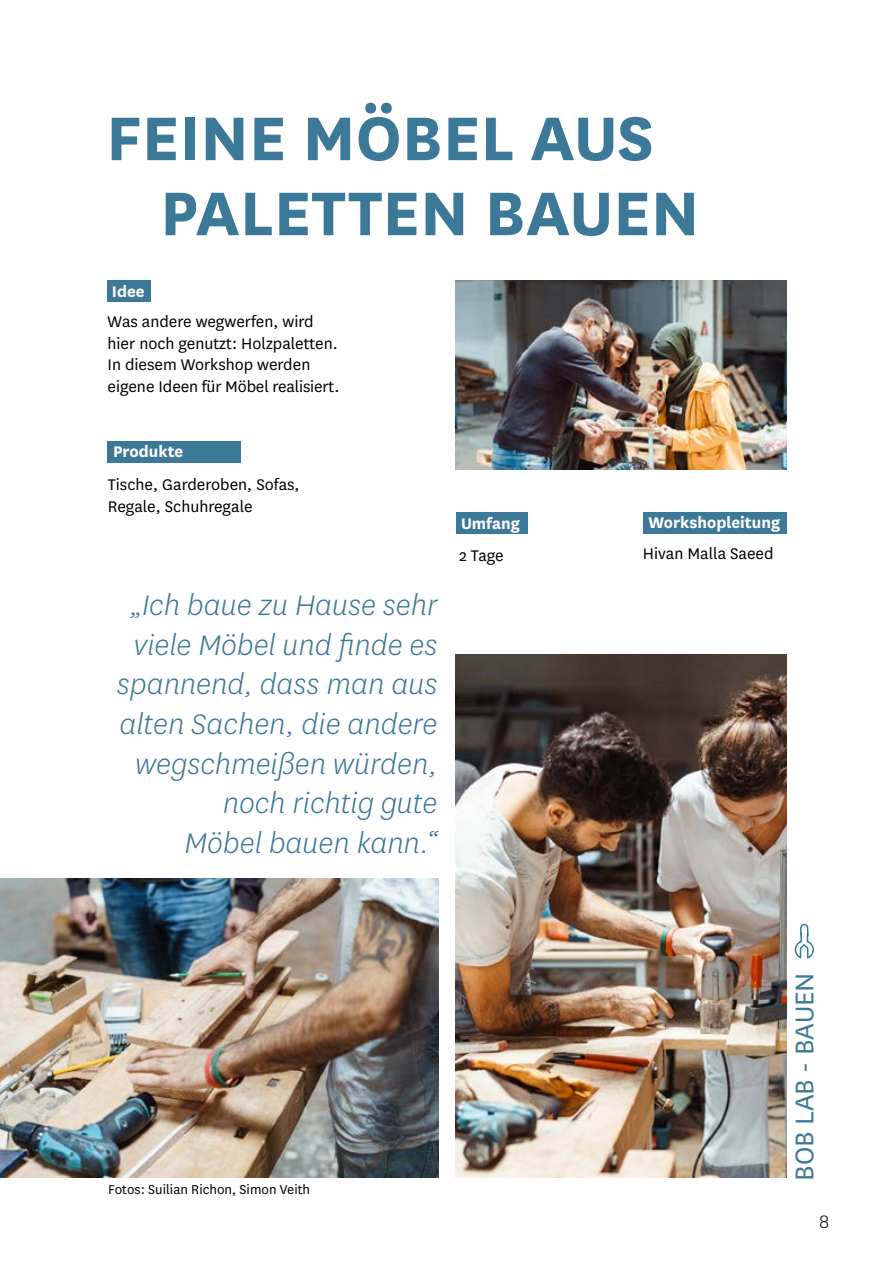
<style>
.page{position:relative;width:893px;height:1263px;background:#fff}
.page>*{position:absolute;margin:0;border:0;box-sizing:border-box;transform-origin:0 0}
.t1{font:700 72px/75px "National";color:#3c7897}
.t2{font:italic 300 33px/39.6px "National";color:#3c7897;text-align:right}
.t3{font:30px "National";color:#3c7897}
.t4{font:300 21px "National";color:#000}
.t5{font:18px/21.6px "National";color:#000}
.t6{font:700 18px "National";color:#fff}
.t7{font:15px "National";color:#000}
</style>
<div class="page">
<div style="left:643px;top:512px;width:143px;height:21px;background:#3c7897"></div>
<div style="left:108px;top:441px;width:133px;height:21px;background:#3c7897"></div>
<div style="left:108px;top:280px;width:43px;height:22px;background:#3c7897"></div>
<img style="left:456px;top:280px;width:331px;height:190px">
<img style="left:0;top:878px;width:438px;height:299px">
<svg style="left:794px;top:923px;width:20px;height:36px"></svg>
<div style="left:456px;top:512px;width:71px;height:22px;background:#3c7897"></div>
<img style="left:455px;top:655px;width:332px;height:523px">
<h1 class="t1" style="left:160px;top:95px;width:541px;text-indent:-54px">FEINE MÖBEL AUS<br>PALETTEN BAUEN</h1>
<p class="t6" style="left:112px;top:279px;width:34px">Idee</p>
<p class="t5" style="left:108px;top:310px;width:234px">Was andere wegwerfen, wird hier noch genutzt: Holzpaletten.<br>In diesem Workshop werden eigene Ideen für Möbel realisiert.</p>
<p class="t6" style="left:113px;top:439px;width:72px">Produkte</p>
<p class="t5" style="left:108px;top:473px;width:193px">Tische, Garderoben, Sofas,<br>Regale, Schuhregale</p>
<h2 class="t2" style="left:117px;top:585px;width:322px">„Ich baue zu Hause sehr viele Möbel und finde es spannend, dass man aus alten Sachen, die andere wegschmeißen würden, noch richtig gute<br>Möbel bauen kann.“</h2>
<p class="t6" style="left:461px;top:510px;width:60px">Umfang</p>
<p class="t5" style="left:459px;top:543px;width:46px">2 Tage</p>
<p class="t6" style="left:648px;top:510px;width:133px">Workshopleitung</p>
<p class="t5" style="left:643px;top:542px;width:132px">Hivan Malla Saeed</p>
<p class="t7" style="left:108px;top:1180px;width:203px">Fotos: Suilian Richon, Simon Veith</p>
<h3 class="t3" style="left:785px;top:1181px;width:210px;rotate:-90deg">BOB LAB - BAUEN</h3>
<p class="t4" style="left:819px;top:1208px;width:12px">8</p>
</div>
